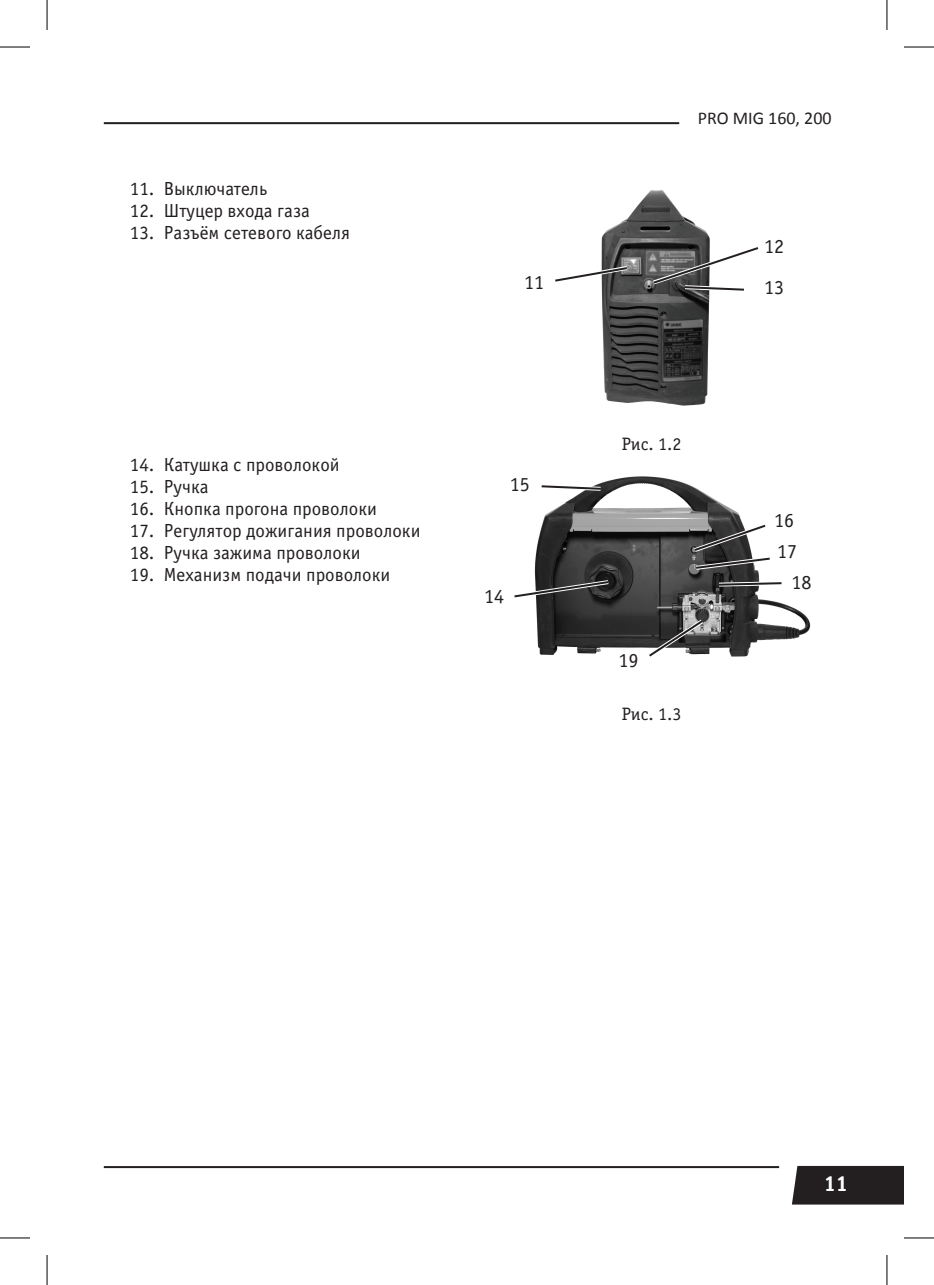
<style>
.page{position:relative;width:934px;height:1285px;background:#fff}
.page>*{position:absolute;margin:0;border:0;box-sizing:border-box;transform-origin:0 0}
.t1{font:700 22px "Officina Serif C";color:#fff}
.t2{font:20px/41px "Officina Sans C";color:#231f20}
.t3{font:19px "Officina Sans C";color:#231f20}
.t4{font:18px "Officina Serif C";color:#231f20}
.t5{font:18px "Calibri";color:#231f20}
</style>
<div class="page">
<div style="left:792px;top:1166px;width:111px;height:38px;background:#231f20"></div>
<hr style="left:104px;top:1166px;width:674px;height:2px;background:#231f20">
<hr style="left:104px;top:122px;width:575px;height:2px;background:#231f20">
<img style="left:601px;top:190px;width:109px;height:216px">
<img style="left:534px;top:476px;width:277px;height:181px">
<svg style="left:555px;top:263px;width:76px;height:22px"></svg>
<svg style="left:648px;top:243px;width:111px;height:51px"></svg>
<svg style="left:689px;top:520px;width:84px;height:52px"></svg>
<svg style="left:714px;top:579px;width:71px;height:9px"></svg>
<svg style="left:644px;top:616px;width:63px;height:41px"></svg>
<svg style="left:514px;top:577px;width:98px;height:24px"></svg>
<svg style="left:537px;top:482px;width:67px;height:11px"></svg>
<hr style="left:0;top:47px;width:30px;height:1px;background:#000">
<hr style="left:903px;top:47px;width:30px;height:1px;background:#000">
<hr style="left:0;top:1237px;width:30px;height:1px;background:#000">
<hr style="left:903px;top:1237px;width:30px;height:1px;background:#000">
<hr style="left:47px;top:0;width:1px;height:30px;background:#000">
<hr style="left:47px;top:1255px;width:1px;height:30px;background:#000">
<hr style="left:886px;top:0;width:1px;height:30px;background:#000">
<hr style="left:886px;top:1255px;width:1px;height:30px;background:#000">
<p class="t3" style="left:130px;top:178px;width:139px">11. Выключатель</p>
<p class="t3" style="left:130px;top:200px;width:181px">12. Штуцер входа газа</p>
<p class="t3" style="left:130px;top:222px;width:222px">13. Разъём сетевого кабеля</p>
<p class="t2" style="left:524px;top:262px;width:21px">11</p>
<p class="t3" style="left:130px;top:454px;width:211px">14. Катушка с проволокой</p>
<p class="t3" style="left:130px;top:476px;width:80px">15. Ручка</p>
<p class="t3" style="left:130px;top:498px;width:248px">16. Кнопка прогона проволоки</p>
<p class="t3" style="left:130px;top:520px;width:292px">17. Регулятор дожигания проволоки</p>
<p class="t3" style="left:130px;top:542px;width:232px">18. Ручка зажима проволоки</p>
<p class="t3" style="left:130px;top:564px;width:262px">19. Механизм подачи проволоки</p>
<p class="t2" style="left:509px;top:464px;width:22px">15</p>
<p class="t2" style="left:484px;top:576px;width:21px">14</p>
<p class="t5" style="left:697px;top:107px;width:135px">PRO MIG 160, 200</p>
<p class="t2" style="left:763px;top:226px;width:21px">12<br>13</p>
<p class="t4" style="left:621px;top:434px;width:61px">Рис. 1.2</p>
<p class="t2" style="left:618px;top:640px;width:21px">19</p>
<p class="t4" style="left:621px;top:704px;width:61px">Рис. 1.3</p>
<p class="t2" style="left:773px;top:500px;width:21px">16</p>
<p class="t2" style="left:776px;top:531px;width:21px">17</p>
<p class="t2" style="left:791px;top:562px;width:22px">18</p>
<p class="t1" style="left:823px;top:1171px;width:26px">11</p>
</div>
